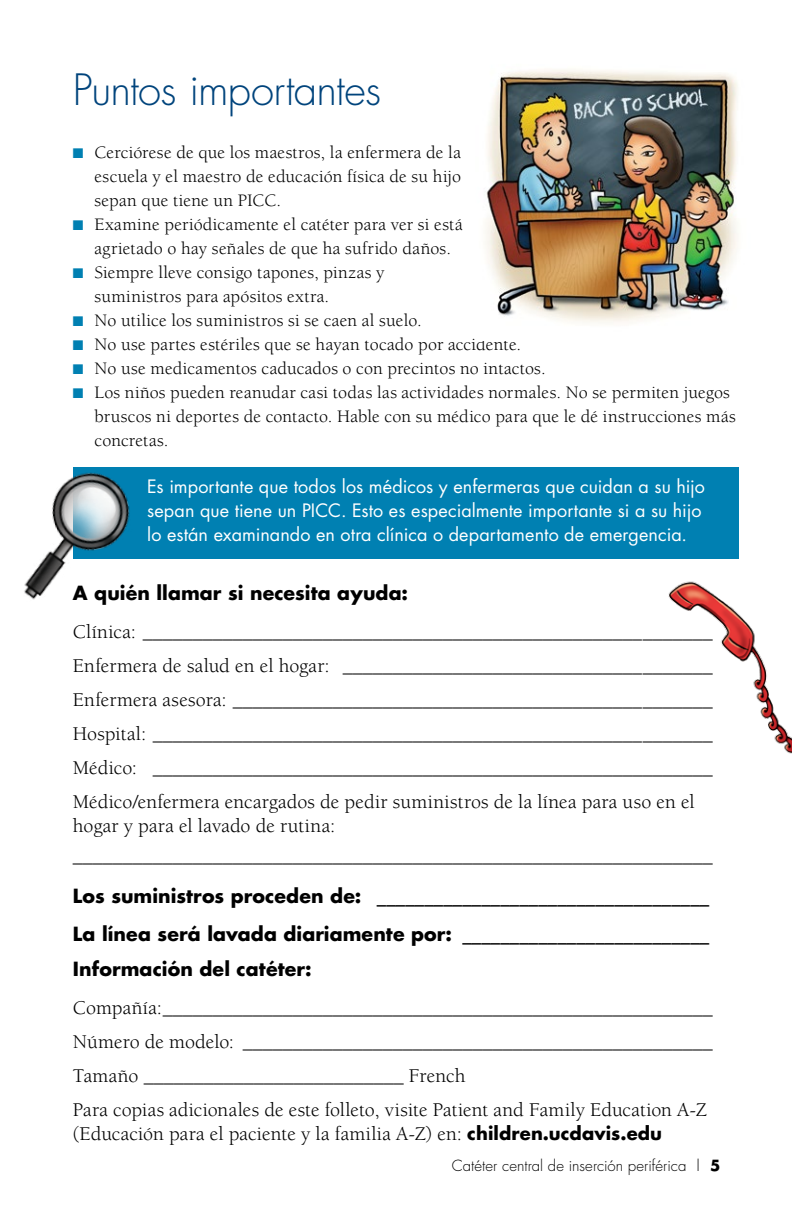
<style>
.page{position:relative;width:792px;height:1224px;background:#fff}
.page>*{position:absolute;margin:0;border:0;box-sizing:border-box;transform-origin:0 0}
.Headline{font:300 42px "Futura";letter-spacing:-.015em;color:#00447c}
.Body_Text___Berkeley{font:20px/24px "Berkeley";letter-spacing:.005em;color:#000}
.sub_sub{font:700 19px "Futura";letter-spacing:.005em;color:#000}
.t1{font:18px/24px "Berkeley";letter-spacing:.01em;color:#000}
.Futura_White{font:18px/24px "Futura";letter-spacing:.005em;color:#fff}
.t2{font:300 15px "Futura";letter-spacing:.005em;color:#000}
.s1{color:#0080b2}
.s2{font-family:"Futura";font-weight:700;font-size:18px}
.s3{font-weight:700}
</style>
<div class="page">
<img style="left:668px;top:581px;width:124px;height:173px">
<div style="left:73px;top:467px;width:665px;height:92px;background:#0080b2"></div>
<img style="left:24px;top:472px;width:106px;height:128px">
<img style="left:485px;top:70px;width:253px;height:253px">
<p class="Headline" style="left:73px;top:63px;width:310px">Puntos importantes</p>
<p class="t1" style="left:95px;top:141px;width:368px;text-align:justify;text-indent:-22px"><span class="s1">■</span> Cerciórese de que los maestros, la enfermera de la escuela y el maestro de educación física de su hijo sepan que tiene un PICC.</p>
<p class="t1" style="left:73px;top:213px;width:391px;text-align:center"><span class="s1">■</span> Examine periódicamente el catéter para ver si está agrietado o hay señales de que ha sufrido daños.</p>
<p class="t1" style="left:95px;top:261px;width:291px;text-indent:-22px"><span class="s1">■</span> Siempre lleve consigo tapones, pinzas y suministros para apósitos extra.</p>
<p class="t1" style="left:73px;top:309px;width:350px"><span class="s1">■</span> No utilice los suministros si se caen al suelo.</p>
<p class="t1" style="left:73px;top:333px;width:450px"><span class="s1">■</span> No use partes estériles que se hayan tocado por accidente.</p>
<p class="t1" style="left:73px;top:357px;width:474px"><span class="s1">■</span> No use medicamentos caducados o con precintos no intactos.</p>
<p class="t1" style="left:95px;top:381px;width:643px;text-indent:-22px"><span class="s1">■</span> Los niños pueden reanudar casi todas las actividades normales. No se permiten juegos bruscos ni deportes de contacto. Hable con su médico para que le dé instrucciones más concretas.</p>
<p class="Futura_White" style="left:147px;top:475px;width:559px">Es importante que todos los médicos y enfermeras que cuidan a su hijo sepan que tiene un PICC. Esto es especialmente importante si a su hijo lo están examinando en otra clínica o departamento de emergencia.</p>
<p class="sub_sub" style="left:73px;top:580px;width:337px">A quién llamar si necesita ayuda:</p>
<p class="Body_Text___Berkeley" style="left:73px;top:620px;width:641px">Clínica: _________________________________________________________</p>
<p class="Body_Text___Berkeley" style="left:73px;top:654px;width:642px">Enfermera de salud en el hogar: _____________________________________</p>
<p class="Body_Text___Berkeley" style="left:73px;top:688px;width:642px">Enfermera asesora: ________________________________________________</p>
<p class="Body_Text___Berkeley" style="left:73px;top:722px;width:641px">Hospital: ________________________________________________________</p>
<p class="Body_Text___Berkeley" style="left:73px;top:756px;width:641px">Médico: ________________________________________________________</p>
<p class="Body_Text___Berkeley" style="left:73px;top:790px;width:623px">Médico/enfermera encargados de pedir suministros de la línea para uso en el hogar y para el lavado de rutina:</p>
<p class="Body_Text___Berkeley" style="left:73px;top:844px;width:641px">________________________________________________________________</p>
<p class="sub_sub" style="left:73px;top:883px;width:638px">Los suministros proceden de: ___________________________________</p>
<p class="sub_sub" style="left:73px;top:920px;width:638px">La línea será lavada diariamente por: __________________________</p>
<p class="sub_sub" style="left:73px;top:956px;width:240px">Información del catéter:</p>
<p class="Body_Text___Berkeley" style="left:73px;top:996px;width:641px">Compañía:_______________________________________________________</p>
<p class="Body_Text___Berkeley" style="left:73px;top:1030px;width:642px">Número de modelo: _______________________________________________</p>
<p class="Body_Text___Berkeley" style="left:73px;top:1064px;width:394px">Tamaño __________________________ French</p>
<p class="Body_Text___Berkeley" style="left:73px;top:1098px;width:635px">Para copias adicionales de este folleto, visite Patient and Family Education A-Z (Educación para el paciente y la familia A-Z) en: <span class="s2">children.ucdavis.edu</span></p>
<p class="t2" style="left:452px;top:1156px;width:270px">Catéter central de inserción periférica | <span class="s3">5</span></p>
</div>
